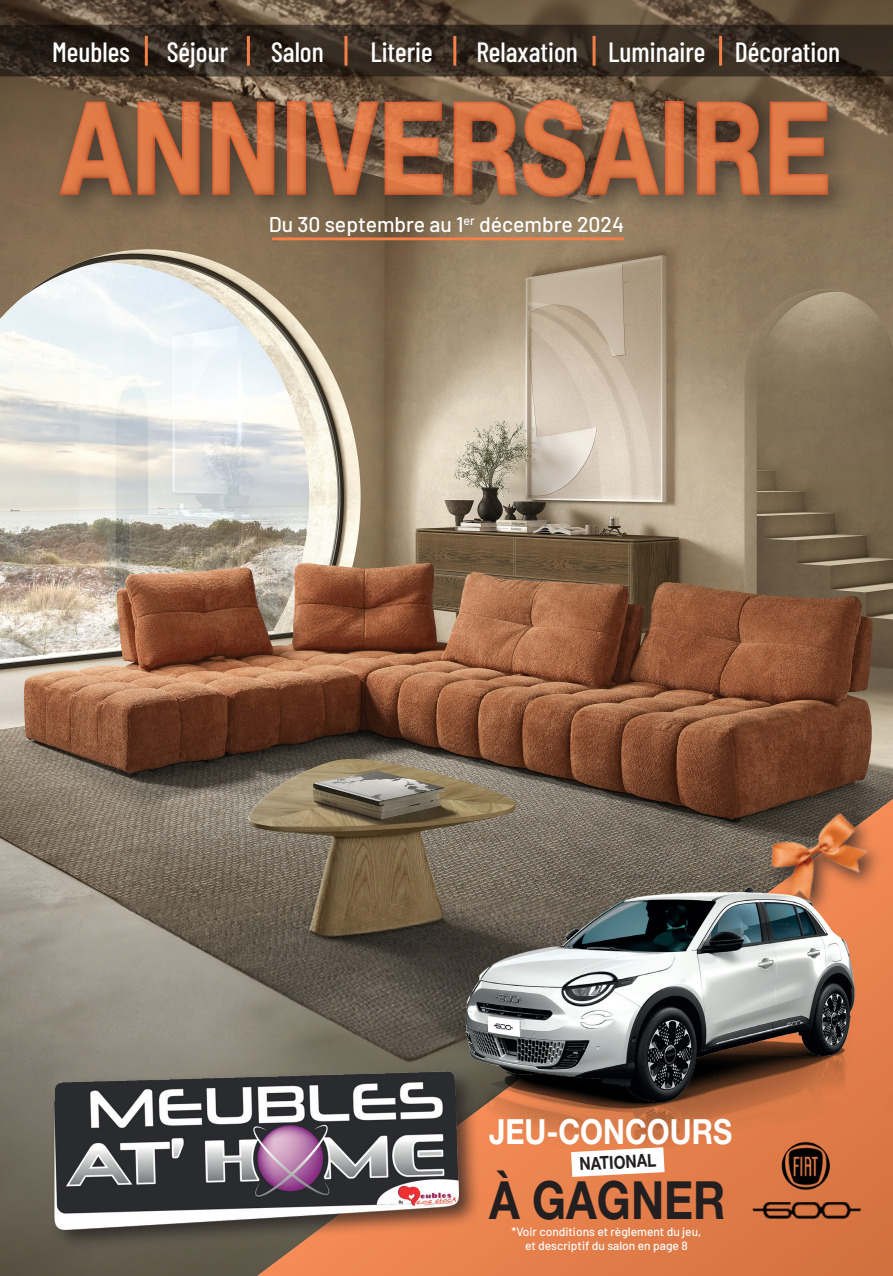
<style>
.page{position:relative;width:893px;height:1276px;background:#fff}
.page>*{position:absolute;margin:0;border:0;box-sizing:border-box;transform-origin:0 0}
.t1{font:800 130.65px "Helvetica Neue LT Std";color:#f48047;scale:.77 1}
.t2{font:700 52.8px "Helvetica Neue LT Std";color:#231f20;scale:.85 1}
.t3{font:700 34.65px "Helvetica Neue LT Std";color:#fff;scale:.85 1}
.t4{font:500 27.75px "Barlow Condensed";color:#fff}
.t5{font:500 21.15px "Barlow";color:#fff}
.t6{font:700 17.85px "Helvetica Neue LT Std";color:#231f20;scale:.85 1}
.t7{font:500 12px/14.4px "Barlow";color:#fff;text-align:center}
</style>
<div class="page">
<img style="left:0;top:0;width:893px;height:1276px">
<svg style="left:305px;top:774px;width:588px;height:25px"></svg>
<svg style="left:257px;top:799px;width:636px;height:477px"></svg>
<img style="left:730px;top:780px;width:163px;height:88px">
<img style="left:750px;top:1158px;width:119px;height:79px">
<img style="left:435px;top:868px;width:458px;height:290px">
<svg style="left:571px;top:1147px;width:94px;height:30px"></svg>
<div style="left:0;top:70px;width:893px;height:156px;background:#f48047;opacity:.75"></div>
<div style="left:51px;top:90px;width:784px;height:111px;background:#fff;opacity:.75"></div>
<div style="left:52px;top:95px;width:787px;height:112px;background:#231f20;opacity:.75"></div>
<hr style="left:272px;top:237px;width:352px;height:3px;background:#f48047">
<svg style="left:0;top:25px;width:893px;height:51px"></svg>
<hr style="left:145px;top:36px;width:3px;height:30px;background:#f48047">
<hr style="left:453px;top:36px;width:3px;height:30px;background:#f48047">
<hr style="left:593px;top:36px;width:3px;height:30px;background:#f48047">
<hr style="left:719px;top:36px;width:3px;height:30px;background:#f48047">
<hr style="left:344px;top:36px;width:3px;height:30px;background:#f48047">
<hr style="left:247px;top:36px;width:3px;height:30px;background:#f48047">
<div style="left:50px;top:1067px;width:432px;height:185px;background:#231f20;opacity:.75"></div>
<img style="left:55px;top:1071px;width:404px;height:158px">
<h3 class="t4" style="left:52px;top:32px;width:79px">Meubles</h3>
<h3 class="t4" style="left:167px;top:32px;width:63px">Séjour</h3>
<h3 class="t4" style="left:271px;top:32px;width:54px">Salon</h3>
<h3 class="t4" style="left:370px;top:32px;width:64px">Literie</h3>
<h3 class="t4" style="left:476px;top:32px;width:365px">Relaxation Luminaire Décoration</h3>
<h1 class="t1" style="left:60px;top:71px;width:1005px">ANNIVERSAIRE</h1>
<h3 class="t5" style="left:269px;top:209px;width:357px">Du 30 septembre au 1<sup>er</sup> décembre 2024</h3>
<h3 class="t3" style="left:489px;top:1110px;width:287px">JEU-CONCOURS</h3>
<h2 class="t2" style="left:489px;top:1167px;width:280px">À GAGNER</h2>
<h3 class="t6" style="left:579px;top:1153px;width:92px;rotate:-3deg">NATIONAL</h3>
<p class="t7" style="left:512px;top:1223px;width:191px">*Voir conditions et règlement du jeu, et descriptif du salon en page 8</p>
</div>
